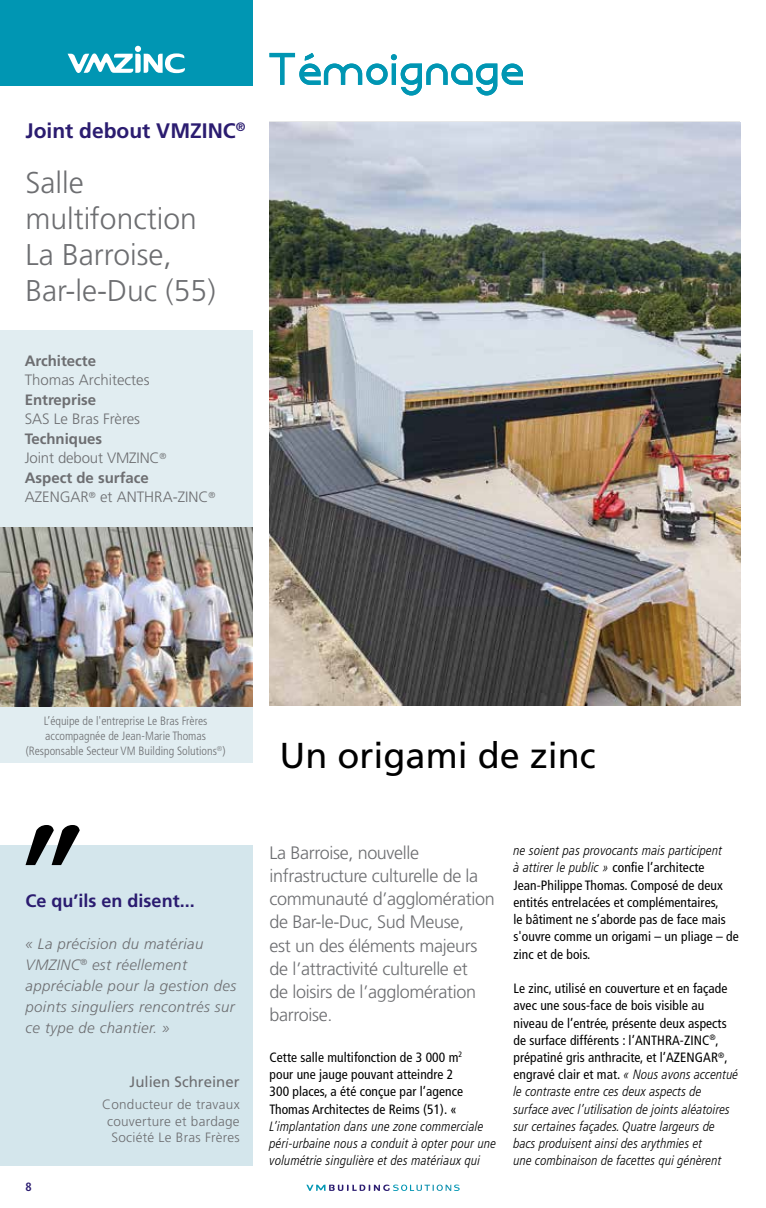
<style>
.page{position:relative;width:766px;height:1208px;background:#fff}
.page>*{position:absolute;margin:0;border:0;box-sizing:border-box;transform-origin:0 0}
.t1{font:36px "Frutiger LT Pro";color:#000}
.t2{font:300 30px/36px "Frutiger LT Pro";color:#6d6e71}
.t3{font:700 21px "Frutiger LT Pro";color:#2b1c70}
.t4{font:300 18px/23.2px "Frutiger LT Pro";letter-spacing:-.02em;color:#6d6e71}
.t5{font:700 18px "Frutiger LT Pro";color:#2b1c70}
.t6{font:italic 300 15px/21px "Frutiger LT Pro";letter-spacing:.025em;color:#6d6e71}
.t7{font:300 15px/19.5px "Frutiger LT Pro";color:#6d6e71}
.t8{font:700 15px "Frutiger LT Pro";color:#6d6e71}
.t9{font:15px "Frutiger LT Pro";color:#6d6e71}
.t10{font:italic 300 condensed 13.5px/17.2px "Frutiger LT Pro";letter-spacing:.005em;color:#000}
.t11{font:condensed 13.5px/17.2px "Frutiger LT Pro";letter-spacing:.005em;color:#000}
.t12{font:300 13.5px/16.2px "Frutiger LT Pro";letter-spacing:.02em;color:#6d6e71;text-align:right}
.t13{font:300 condensed 12px/15px "Frutiger LT Pro";color:#6d6e71;text-align:center}
.t14{font:700 condensed 12px "Frutiger LT Pro";color:#2b1c70}
.s1{font-weight:700}
.s2{font-weight:300;font-style:italic}
.s3{font-weight:400;font-style:normal}
</style>
<div class="page">
<svg style="left:306px;top:1184px;width:153px;height:7px"></svg>
<img style="left:269px;top:122px;width:471px;height:584px">
<div style="left:0;top:330px;width:252px;height:197px;background:#e1edf1"></div>
<div style="left:0;top:845px;width:252px;height:320px;background:#d4e6ec"></div>
<div style="left:0;top:0;width:252px;height:85px;background:#0096b3"></div>
<svg style="left:68px;top:46px;width:117px;height:27px"></svg>
<svg style="left:269px;top:52px;width:254px;height:43px"></svg>
<img style="left:0;top:527px;width:252px;height:180px">
<div style="left:0;top:707px;width:252px;height:55px;background:#e1edf1"></div>
<svg style="left:26px;top:825px;width:54px;height:40px"></svg>
<h3 class="t3" style="left:26px;top:118px;width:221px">Joint debout VMZINC<sup>®</sup></h3>
<h2 class="t2" style="left:25px;top:165px;width:192px">Salle multifonction<br>La Barroise,<br>Bar-le-Duc (55)</h2>
<p class="t8" style="left:25px;top:352px;width:73px">Architecte</p>
<p class="t7" style="left:25px;top:370px;width:126px">Thomas Architectes</p>
<p class="t8" style="left:25px;top:391px;width:73px">Entreprise</p>
<p class="t7" style="left:25px;top:409px;width:117px">SAS Le Bras Frères</p>
<p class="t7" style="left:25px;top:429px;width:192px"><span class="s1">Techniques<br></span>Joint debout VMZINC<sup>®<br></sup><span class="s1">Aspect de surface<br></span>AZENGAR<sup>®</sup> et ANTHRA-ZINC<sup>®</sup></p>
<p class="t13" style="left:26px;top:714px;width:201px">L’équipe de l'entreprise Le Bras Frères accompagnée de Jean-Marie Thomas (Responsable Secteur VM Building Solutions<sup>®</sup>)</p>
<h3 class="t5" style="left:26px;top:890px;width:171px">Ce qu’ils en disent...</h3>
<p class="t6" style="left:26px;top:933px;width:212px">« La précision du matériau<br>VMZINC<sup>®</sup> est réellement appréciable pour la gestion des points singuliers rencontrés sur ce type de chantier. »</p>
<p class="t9" style="left:129px;top:1072px;width:112px">Julien Schreiner</p>
<p class="t12" style="left:102px;top:1096px;width:139px">Conducteur de travaux couverture et bardage<br>Société Le Bras Frères</p>
<p class="t14" style="left:26px;top:1179px;width:8px">8</p>
<h1 class="t1" style="left:279px;top:734px;width:318px">Un origami de zinc</h1>
<h3 class="t4" style="left:269px;top:840px;width:227px">La Barroise, nouvelle infrastructure culturelle de la communauté d’agglomération de Bar-le-Duc, Sud Meuse,<br>est un des éléments majeurs de l’attractivité culturelle et<br>de loisirs de l’agglomération barroise.</h3>
<p class="t11" style="left:269px;top:1048px;width:195px">Cette salle multifonction de 3 000 m<sup>2 </sup>pour une jauge pouvant atteindre 2<br>300 places, a été conçue par l’agence Thomas Architectes de Reims (51). «</p>
<p class="t10" style="left:269px;top:1117px;width:228px">L’implantation dans une zone commerciale péri-urbaine nous a conduit à opter pour une volumétrie singulière et des matériaux qui</p>
<p class="t11" style="left:513px;top:842px;width:227px"><span class="s2">ne soient pas provocants mais participent<br>à attirer le public »</span> confie l’architecte Jean-Philippe Thomas. Composé de deux entités entrelacées et complémentaires,<br>le bâtiment ne s’aborde pas de face mais s'ouvre comme un origami – un pliage – de zinc et de bois.</p>
<p class="t10" style="left:513px;top:980px;width:226px"><span class="s3">Le zinc, utilisé en couverture et en façade avec une sous-face de bois visible au niveau de l’entrée, présente deux aspects de surface différents : l’ANTHRA-ZINC</span><sup>®</sup><span class="s3">, prépatiné gris anthracite, et l’AZENGAR</span><sup>®</sup><span class="s3">, engravé clair et mat.</span> « Nous avons accentué le contraste entre ces deux aspects de surface avec l’utilisation de joints aléatoires sur certaines façades. Quatre largeurs de bacs produisent ainsi des arythmies et<br>une combinaison de facettes qui génèrent</p>
</div>
